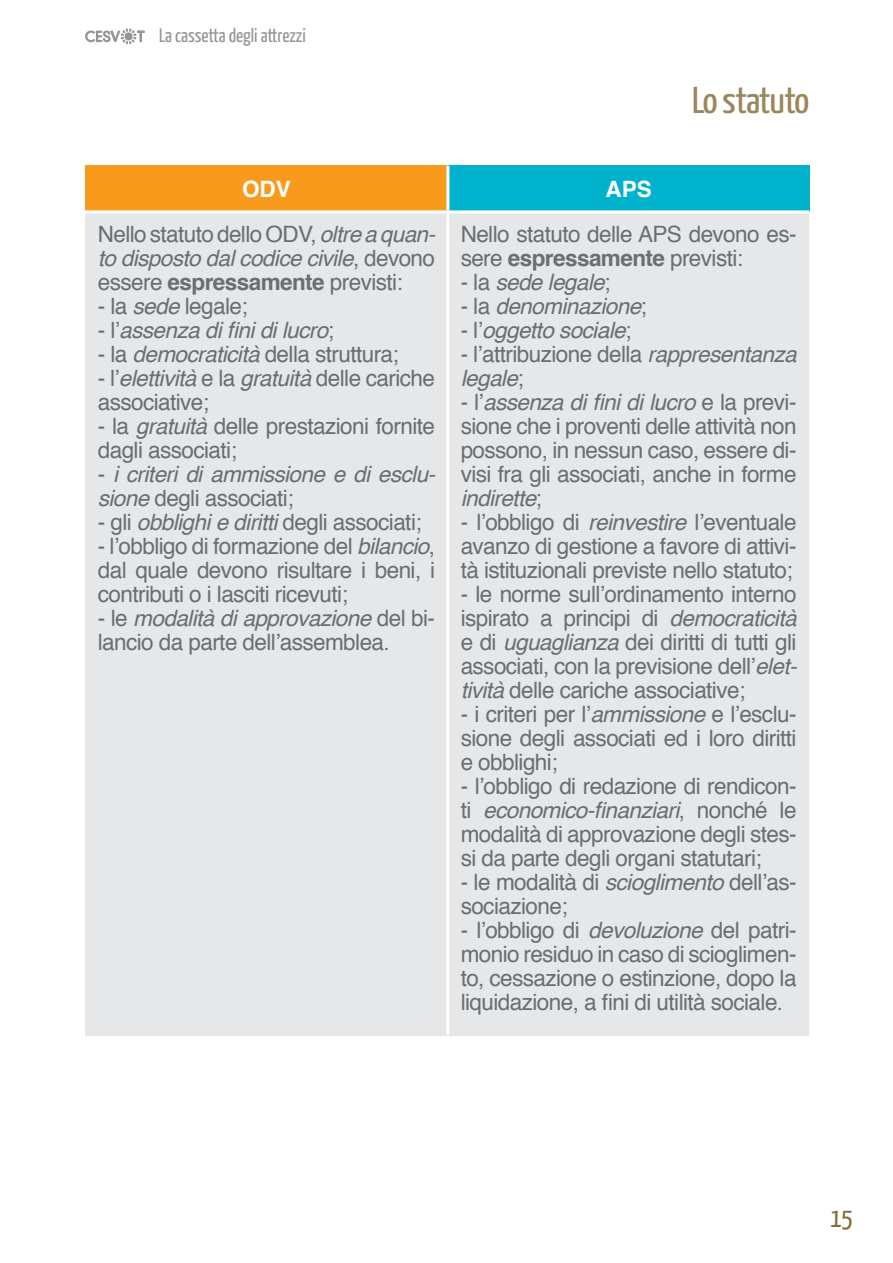
<style>
.page{position:relative;width:893px;height:1263px;background:#fff}
.page>*{position:absolute;margin:0;border:0;box-sizing:border-box;transform-origin:0 0}
.t1{font:37.5px "Yanone Kaffeesatz";letter-spacing:-.025em;color:#9b875c;scale:1.07 1}
.t2{font:27px "Yanone Kaffeesatz";color:#816e3b}
.t3{font:22.5px/24px "Helvetica";letter-spacing:-.025em;color:#6c6d70;text-align:justify}
.t4{font:italic 22.5px/24px "Helvetica";letter-spacing:-.025em;color:#6c6d70}
.t5{font:700 22.5px "Helvetica";color:#fff}
.t6{font:19.5px "Yanone Kaffeesatz";color:#939598}
.s1{font-style:italic}
.s2{font-weight:700}
.s3{font-style:normal}
</style>
<div class="page">
<svg style="left:85px;top:29px;width:60px;height:15px"></svg>
<div style="left:85px;top:166px;width:363px;height:46px;background:#f89a1c"></div>
<div style="left:448px;top:166px;width:361px;height:46px;background:#00b2cb"></div>
<div style="left:85px;top:213px;width:724px;height:823px;background:#e6e7e9"></div>
<hr style="left:85px;top:210px;width:363px;height:3px;background:#fff">
<hr style="left:448px;top:210px;width:361px;height:3px;background:#fff">
<hr style="left:446px;top:213px;width:3px;height:821px;background:#fff">
<hr style="left:446px;top:166px;width:3px;height:44px;background:#fff">
<p class="t6" style="left:159px;top:24px;width:148px">La cassetta degli attrezzi</p>
<h1 class="t1" style="left:692px;top:77px;width:111px">Lo statuto</h1>
<p class="t5" style="left:242px;top:171px;width:50px">ODV</p>
<p class="t5" style="left:605px;top:171px;width:48px">APS</p>
<p class="t3" style="left:98px;top:222px;width:339px">Nello statuto dello ODV, <span class="s1">oltre a quan&shy;to disposto dal codice civile</span>, devono essere <span class="s2">espressamente</span> previsti:</p>
<p class="t3" style="left:98px;top:294px;width:151px">- la <span class="s1">sede</span> legale;</p>
<p class="t4" style="left:98px;top:318px;width:238px"><span class="s3">- l’</span>assenza di fini di lucro<span class="s3">;</span></p>
<p class="t3" style="left:98px;top:342px;width:302px">- la <span class="s1">democraticità</span> della struttura;</p>
<p class="t3" style="left:98px;top:366px;width:339px">- l’<span class="s1">elettività</span> e la <span class="s1">gratuità</span> delle cariche associative;</p>
<p class="t3" style="left:98px;top:414px;width:339px">- la <span class="s1">gratuità</span> delle prestazioni fornite dagli associati;</p>
<p class="t4" style="left:98px;top:462px;width:339px"><span class="s3">-</span> i criteri di ammissione e di esclu&shy;sione <span class="s3">degli associati;</span></p>
<p class="t3" style="left:98px;top:510px;width:325px">- gli <span class="s1">obblighi e diritti</span> degli associati;</p>
<p class="t3" style="left:98px;top:534px;width:339px">- l’obbligo di formazione del <span class="s1">bilancio</span>, dal quale devono risultare i beni, i contributi o i lasciti ricevuti;</p>
<p class="t3" style="left:98px;top:606px;width:339px">- le <span class="s1">modalità di approvazione</span> del bi&shy;lancio da parte dell’assemblea.</p>
<p class="t3" style="left:461px;top:222px;width:337px">Nello statuto delle APS devono es&shy;sere <span class="s2">espressamente</span> previsti:</p>
<p class="t4" style="left:461px;top:270px;width:151px"><span class="s3">- la</span> sede legale<span class="s3">;</span></p>
<p class="t4" style="left:461px;top:294px;width:188px"><span class="s3">- la</span> denominazione<span class="s3">;</span></p>
<p class="t4" style="left:461px;top:318px;width:172px"><span class="s3">- l’</span>oggetto sociale<span class="s3">;</span></p>
<p class="t3" style="left:461px;top:342px;width:337px">- l’attribuzione della <span class="s1">rappresentanza legale</span>;</p>
<p class="t3" style="left:461px;top:391px;width:337px">- l’<span class="s1">assenza di fini di lucro</span> e la previ&shy;sione che i proventi delle attività non possono, in nessun caso, essere di&shy;visi fra gli associati, anche in forme <span class="s1">indirette</span>;</p>
<p class="t3" style="left:461px;top:511px;width:337px">- l’obbligo di <span class="s1">reinvestire</span> l’eventuale avanzo di gestione a favore di attivi&shy;tà istituzionali previste nello statuto;</p>
<p class="t3" style="left:461px;top:583px;width:338px">- le norme sull’ordinamento interno ispirato a principi di <span class="s1">democraticità </span>e di <span class="s1">uguaglianza</span> dei diritti di tutti gli associati, con la previsione dell’<span class="s1">elet&shy;tività</span> delle cariche associative;</p>
<p class="t3" style="left:461px;top:703px;width:337px">- i criteri per l’<span class="s1">ammissione</span> e l’esclu&shy;sione degli associati ed i loro diritti e obblighi;</p>
<p class="t3" style="left:461px;top:775px;width:337px">- l’obbligo di redazione di rendicon&shy;ti <span class="s1">economico-finanziari</span>, nonché le modalità di approvazione degli stes&shy;si da parte degli organi statutari;</p>
<p class="t3" style="left:461px;top:871px;width:337px">- le modalità di <span class="s1">scioglimento</span> dell’as&shy;sociazione;</p>
<p class="t3" style="left:461px;top:919px;width:337px">- l’obbligo di <span class="s1">devoluzione</span> del patri&shy;monio residuo in caso di scioglimen&shy;to, cessazione o estinzione, dopo la liquidazione, a fini di utilità sociale.</p>
<p class="t2" style="left:831px;top:1201px;width:23px">15</p>
</div>
